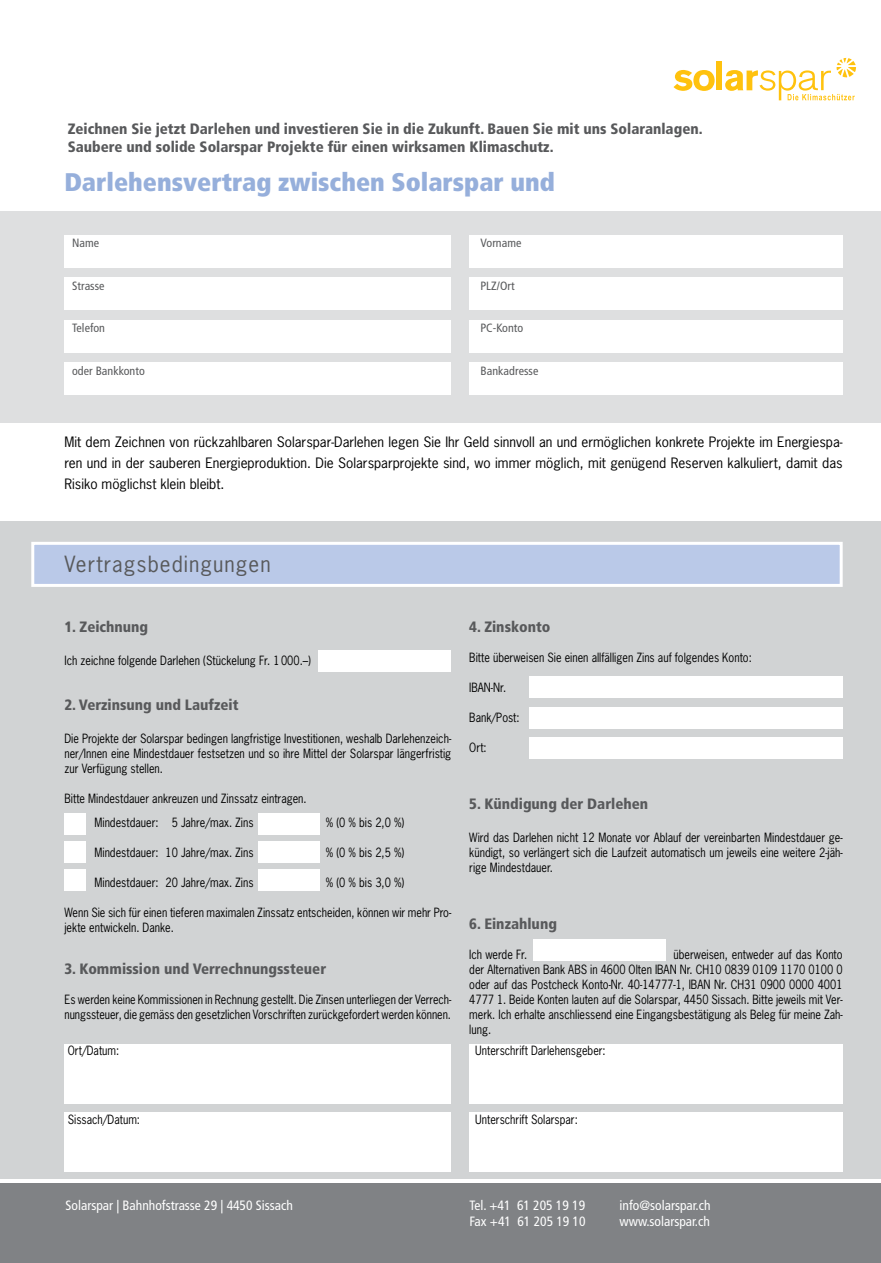
<style>
.page{position:relative;width:881px;height:1263px;background:#fff}
.page>*{position:absolute;margin:0;border:0;box-sizing:border-box;transform-origin:0 0}
.t1{font:900 condensed 25.5px "Frutiger";color:#96afdb}
.t2{font:21px "News Gothic Std";letter-spacing:.05em;color:#58595b}
.t3{font:900 condensed 15px/18px "Frutiger";color:#58595b}
.t4{font:13.5px/21px "News Gothic Std";color:#000;text-align:justify}
.t5{font:condensed 13.5px "Frutiger";color:#fff}
.t6{font:12px/15px "News Gothic Std";color:#000;text-align:justify;scale:.9 1}
.t7{font:12px/15px "News Gothic Std";color:#000;scale:.89 1}
.t8{font:condensed 12px "Frutiger";letter-spacing:.005em;color:#58595b}
</style>
<div class="page">
<div style="left:1px;top:522px;width:879px;height:657px;background:#d1d3d4"></div>
<div style="left:31px;top:542px;width:811px;height:45px;background:#bac9e8;border:3px solid #fff"></div>
<div style="left:1px;top:1183px;width:879px;height:80px;background:#808285"></div>
<div style="left:1px;top:211px;width:879px;height:212px;background:#dedfe0"></div>
<div style="left:65px;top:235px;width:386px;height:32px;background:#fff"></div>
<div style="left:469px;top:235px;width:373px;height:32px;background:#fff"></div>
<div style="left:65px;top:277px;width:386px;height:33px;background:#fff"></div>
<div style="left:469px;top:277px;width:373px;height:33px;background:#fff"></div>
<div style="left:65px;top:320px;width:386px;height:32px;background:#fff"></div>
<div style="left:65px;top:362px;width:386px;height:33px;background:#fff"></div>
<div style="left:469px;top:362px;width:373px;height:33px;background:#fff"></div>
<div style="left:469px;top:320px;width:373px;height:32px;background:#fff"></div>
<div style="left:318px;top:650px;width:132px;height:21px;background:#fff"></div>
<div style="left:529px;top:707px;width:313px;height:21px;background:#fff"></div>
<div style="left:529px;top:737px;width:313px;height:21px;background:#fff"></div>
<div style="left:529px;top:677px;width:313px;height:21px;background:#fff"></div>
<div style="left:532px;top:939px;width:133px;height:21px;background:#fff"></div>
<div style="left:65px;top:813px;width:21px;height:21px;background:#fff"></div>
<div style="left:65px;top:841px;width:21px;height:22px;background:#fff"></div>
<div style="left:65px;top:870px;width:21px;height:21px;background:#fff"></div>
<div style="left:258px;top:813px;width:62px;height:21px;background:#fff"></div>
<div style="left:258px;top:841px;width:62px;height:22px;background:#fff"></div>
<div style="left:258px;top:870px;width:62px;height:21px;background:#fff"></div>
<div style="left:64px;top:1112px;width:387px;height:59px;background:#fff"></div>
<div style="left:64px;top:1044px;width:387px;height:59px;background:#fff"></div>
<div style="left:469px;top:1112px;width:373px;height:59px;background:#fff"></div>
<div style="left:469px;top:1044px;width:373px;height:59px;background:#fff"></div>
<svg style="left:673px;top:70px;width:41px;height:21px"></svg>
<div style="left:716px;top:62px;width:6px;height:28px;background:#ffc20e"></div>
<svg style="left:725px;top:58px;width:130px;height:42px"></svg>
<p class="t3" style="left:68px;top:120px;width:636px">Zeichnen Sie jetzt Darlehen und investieren Sie in die Zukunft. Bauen Sie mit uns Solaranlagen.<br>Saubere und solide Solarspar Projekte für einen wirksamen Klimaschutz.</p>
<h1 class="t1" style="left:64px;top:166px;width:492px">Darlehensvertrag zwischen Solarspar und</h1>
<p class="t8" style="left:72px;top:236px;width:29px">Name</p>
<p class="t8" style="left:480px;top:236px;width:43px">Vorname</p>
<p class="t8" style="left:72px;top:278px;width:34px">Strasse</p>
<p class="t8" style="left:480px;top:278px;width:36px">PLZ/Ort</p>
<p class="t8" style="left:72px;top:321px;width:35px">Telefon</p>
<p class="t8" style="left:480px;top:321px;width:44px">PC-Konto</p>
<p class="t8" style="left:72px;top:364px;width:74px">oder Bankkonto</p>
<p class="t8" style="left:480px;top:364px;width:59px">Bankadresse</p>
<p class="t4" style="left:64px;top:431px;width:779px">Mit dem Zeichnen von rückzahlbaren Solarspar-Darlehen legen Sie Ihr Geld sinnvoll an und ermöglichen konkrete Projekte im Energiespa&shy;ren und in der sauberen Energieproduktion. Die Solarsparprojekte sind, wo immer möglich, mit genügend Reserven kalkuliert, damit das Risiko möglichst klein bleibt.</p>
<h2 class="t2" style="left:64px;top:551px;width:208px">Vertragsbedingungen</h2>
<p class="t3" style="left:64px;top:618px;width:85px">1. Zeichnung</p>
<p class="t6" style="left:64px;top:653px;width:275px">Ich zeichne folgende Darlehen (Stückelung Fr. 1000.–)</p>
<p class="t3" style="left:64px;top:696px;width:176px">2. Verzinsung und Laufzeit</p>
<p class="t6" style="left:64px;top:731px;width:431px">Die Projekte der Solarspar bedingen langfristige Investitionen, weshalb Darlehenzeich&shy;ner/Innen eine Mindestdauer festsetzen und so ihre Mittel der Solarspar längerfristig zur Verfügung stellen.</p>
<p class="t6" style="left:94px;top:786px;width:237px;line-height:24px;text-indent:-30px">Bitte Mindestdauer ankreuzen und Zinssatz eintragen.<br>Mindestdauer: 5 Jahre/max. Zins</p>
<p class="t6" style="left:325px;top:815px;width:89px">% (0 % bis 2,0 %)</p>
<p class="t6" style="left:94px;top:845px;width:178px">Mindestdauer: 10 Jahre/max. Zins</p>
<p class="t6" style="left:325px;top:845px;width:89px">% (0 % bis 2,5 %)</p>
<p class="t6" style="left:94px;top:875px;width:178px">Mindestdauer: 20 Jahre/max. Zins</p>
<p class="t6" style="left:325px;top:875px;width:89px">% (0 % bis 3,0 %)</p>
<p class="t6" style="left:64px;top:905px;width:431px">Wenn Sie sich für einen tieferen maximalen Zinssatz entscheiden, können wir mehr Pro&shy;jekte entwickeln. Danke.</p>
<p class="t3" style="left:64px;top:960px;width:263px">3. Kommission und Verrechnungssteuer</p>
<p class="t7" style="left:64px;top:992px;width:436px">Es werden keine Kommissionen in Rechnung gestellt. Die Zinsen unterliegen der Verrech&shy;nungssteuer, die gemäss den gesetzlichen Vorschriften zurückgefordert werden können.</p>
<p class="t6" style="left:68px;top:1043px;width:59px">Ort/Datum:</p>
<p class="t3" style="left:469px;top:618px;width:83px">4. Zinskonto</p>
<p class="t6" style="left:469px;top:650px;width:315px">Bitte überweisen Sie einen allfälligen Zins auf folgendes Konto:</p>
<p class="t6" style="left:469px;top:680px;width:42px">IBAN-Nr.</p>
<p class="t6" style="left:469px;top:710px;width:57px">Bank/Post:</p>
<p class="t6" style="left:469px;top:740px;width:21px">Ort:</p>
<p class="t3" style="left:469px;top:795px;width:180px">5. Kündigung der Darlehen</p>
<p class="t6" style="left:469px;top:830px;width:416px">Wird das Darlehen nicht 12 Monate vor Ablauf der vereinbarten Mindestdauer ge&shy;kündigt, so verlängert sich die Laufzeit automatisch um jeweils eine weitere 2-jäh&shy;rige Mindestdauer.</p>
<p class="t3" style="left:469px;top:915px;width:89px">6. Einzahlung</p>
<p class="t6" style="left:469px;top:947px;width:66px">Ich werde Fr.</p>
<p class="t6" style="left:469px;top:947px;width:416px;text-indent:204px">überweisen, entweder auf das Konto der Alternativen Bank ABS in 4600 Olten IBAN Nr. CH10 0839 0109 1170 0100 0 oder auf das Postcheck Konto-Nr. 40-14777-1, IBAN Nr. CH31 0900 0000 4001<br>4777 1. Beide Konten lauten auf die Solarspar, 4450 Sissach. Bitte jeweils mit Ver&shy;merk. Ich erhalte anschliessend eine Eingangsbestätigung als Beleg für meine Zah&shy;lung.</p>
<p class="t6" style="left:475px;top:1043px;width:146px">Unterschrift Darlehensgeber:</p>
<p class="t6" style="left:68px;top:1112px;width:82px">Sissach/Datum:</p>
<p class="t6" style="left:475px;top:1112px;width:115px">Unterschrift Solarspar:</p>
<p class="t5" style="left:66px;top:1197px;width:229px">Solarspar | Bahnhofstrasse 29 | 4450 Sissach</p>
<p class="t5" style="left:469px;top:1197px;width:117px">Tel. +41 61 205 19 19</p>
<p class="t5" style="left:619px;top:1197px;width:92px">info@solarspar.ch</p>
<p class="t5" style="left:469px;top:1213px;width:117px">Fax +41 61 205 19 10</p>
<p class="t5" style="left:619px;top:1213px;width:92px">www.solarspar.ch</p>
</div>
